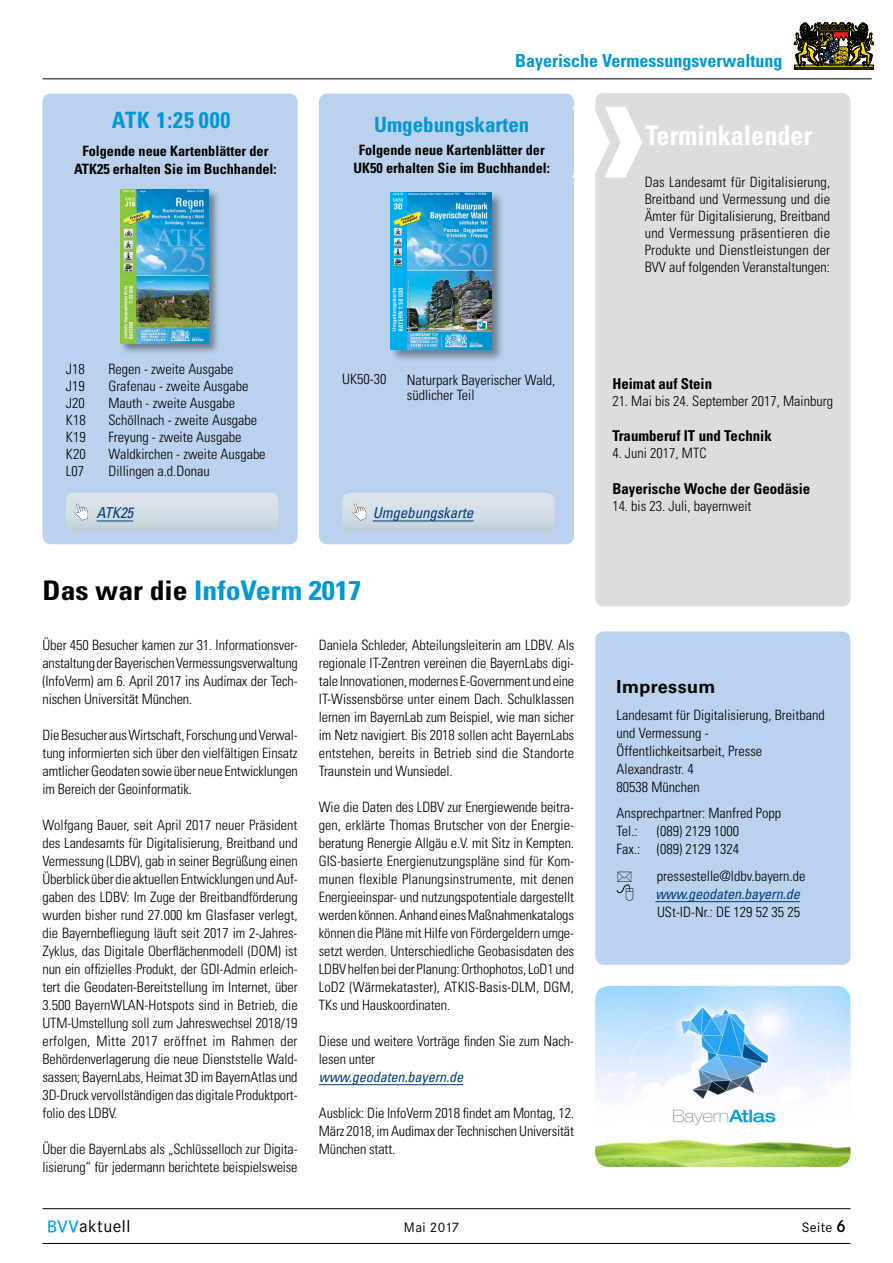
<style>
.page{position:relative;width:893px;height:1263px;background:#fff}
.page>*{position:absolute;margin:0;border:0;box-sizing:border-box;transform-origin:0 0}
.t1{font:700 condensed 181.5px "Univers";color:#fff}
.t2{font:700 condensed 27px "Univers";color:#0098d5;scale:1.1 1}
.t3{font:700 condensed 27px "Univers";color:#fff}
.t4{font:700 condensed 22.5px "Univers";letter-spacing:.04em;color:#0098d5}
.t5{font:700 condensed 21px "Univers";color:#0098d5}
.t6{font:700 condensed 18px "Univers";color:#0098d5}
.t7{font:18px "Corporate S";letter-spacing:.025em;color:#000}
.t8{font:700 18px "Univers";letter-spacing:.025em;color:#000}
.t9{font:700 condensed 15px "Univers";color:#000}
.t10{font:italic condensed 15px "Univers";letter-spacing:-.01em;color:#003e7e}
.t11{font:300 condensed 14.25px/18px "Univers";color:#000;text-align:justify}
.t12{font:700 condensed 14.25px/18px "Univers";color:#000;text-align:center}
.t13{font:italic condensed 14.25px "Univers";letter-spacing:-.01em;color:#003e7e}
.t14{font:14.25px "Corporate S";letter-spacing:.025em;color:#000}
.s1{color:#000}
.s2{font-weight:600;color:#fff}
.s3{font-weight:600;font-size:18px}
</style>
<div class="page">
<div style="left:319px;top:94px;width:255px;height:450px;background:#bad2ed;border-radius:9px"></div>
<svg style="left:794px;top:22px;width:80px;height:48px;background:#595132"></svg>
<hr style="left:43px;top:1208px;width:807px;height:1px;background:#000">
<hr style="left:43px;top:1243px;width:807px;height:1px;background:#000">
<hr style="left:43px;top:78px;width:829px;height:1px;background:#000">
<div style="left:595px;top:93px;width:255px;height:514px;background:#dcddde;border-radius:9px"></div>
<div style="left:595px;top:631px;width:255px;height:334px;background:#bad2ed;border-radius:9px"></div>
<hr style="left:655px;top:901px;width:145px;height:1px;background:#003e7e">
<div style="left:43px;top:94px;width:255px;height:450px;background:#bad2ed;border-radius:9px"></div>
<svg style="left:66px;top:493px;width:213px;height:38px;background:#cfdbe2"></svg>
<hr style="left:97px;top:521px;width:36px;height:1px;background:#003e7e">
<img style="left:71px;top:502px;width:19px;height:19px">
<div style="left:119px;top:188px;width:101px;height:167px;background:#000;opacity:.4"></div>
<img style="left:120px;top:189px;width:89px;height:155px">
<div style="left:389px;top:192px;width:116px;height:170px;background:#000;opacity:.4"></div>
<img style="left:390px;top:193px;width:102px;height:156px">
<svg style="left:342px;top:493px;width:213px;height:38px;background:#cedae1"></svg>
<hr style="left:373px;top:521px;width:100px;height:1px;background:#003e7e">
<img style="left:349px;top:502px;width:17px;height:19px">
<hr style="left:319px;top:1084px;width:144px;height:1px;background:#003e7e">
<img style="left:595px;top:986px;width:255px;height:181px">
<svg style="left:617px;top:884px;width:16px;height:17px"></svg>
<h3 class="t4" style="left:112px;top:106px;width:120px">ATK 1:25 000</h3>
<p class="t12" style="left:74px;top:142px;width:204px">Folgende neue Kartenblätter der<br>ATK25 erhalten Sie im Buchhandel:</p>
<p class="t11" style="left:66px;top:360px;width:20px">J18</p>
<p class="t11" style="left:108px;top:360px;width:127px">Regen - zweite Ausgabe</p>
<p class="t11" style="left:66px;top:377px;width:20px">J19</p>
<p class="t11" style="left:108px;top:377px;width:142px">Grafenau - zweite Ausgabe</p>
<p class="t11" style="left:66px;top:394px;width:20px">J20</p>
<p class="t11" style="left:108px;top:394px;width:128px">Mauth - zweite Ausgabe</p>
<p class="t11" style="left:66px;top:411px;width:21px">K18</p>
<p class="t11" style="left:108px;top:411px;width:150px">Schöllnach - zweite Ausgabe</p>
<p class="t11" style="left:66px;top:428px;width:21px">K19</p>
<p class="t11" style="left:108px;top:428px;width:134px">Freyung - zweite Ausgabe</p>
<p class="t11" style="left:66px;top:445px;width:21px">K20</p>
<p class="t11" style="left:108px;top:445px;width:159px">Waldkirchen - zweite Ausgabe</p>
<p class="t11" style="left:66px;top:462px;width:20px">L07</p>
<p class="t11" style="left:108px;top:462px;width:103px">Dillingen a.d.Donau</p>
<p class="t10" style="left:97px;top:503px;width:38px">ATK25</p>
<p class="t6" style="left:515px;top:50px;width:269px">Bayerische Vermessungsverwaltung</p>
<h3 class="t5" style="left:374px;top:112px;width:157px">Umgebungskarten</h3>
<p class="t12" style="left:354px;top:141px;width:198px">Folgende neue Kartenblätter der<br>UK50 erhalten Sie im Buchhandel:</p>
<h1 class="t1" style="left:567px;top:15px;width:82px">»</h1>
<h2 class="t3" style="left:645px;top:119px;width:168px">Terminkalender</h2>
<p class="t11" style="left:645px;top:173px;width:187px;line-height:17.1px">Das Landesamt für Digitalisierung, Breitband und Vermessung und die Ämter für Digitalisierung, Breitband und Vermessung präsentieren die Produkte und Dienstleistungen der BVV auf folgenden Veranstaltungen:</p>
<p class="t11" style="left:342px;top:370px;width:46px">UK50-30</p>
<p class="t11" style="left:407px;top:373px;width:150px;line-height:15px">Naturpark Bayerischer Wald, südlicher Teil</p>
<p class="t10" style="left:373px;top:503px;width:102px">Umgebungskarte</p>
<p class="t9" style="left:612px;top:375px;width:101px">Heimat auf Stein</p>
<p class="t11" style="left:612px;top:392px;width:222px">21. Mai bis 24. September 2017, Mainburg</p>
<p class="t9" style="left:612px;top:427px;width:161px">Traumberuf IT und Technik</p>
<p class="t11" style="left:612px;top:444px;width:96px">4. Juni 2017, MTC</p>
<p class="t9" style="left:612px;top:479px;width:199px">Bayerische Woche der Geodäsie</p>
<p class="t11" style="left:612px;top:497px;width:141px">14. bis 23. Juli, bayernweit</p>
<h2 class="t2" style="left:43px;top:574px;width:291px"><span class="s1">Das war die</span> InfoVerm 2017</h2>
<p class="t11" style="left:43px;top:636px;width:257px">Über 450 Besucher kamen zur 31. Informationsver&shy;anstaltung der Bayerischen Vermessungsverwaltung (InfoVerm) am 6. April 2017 ins Audimax der Tech&shy;nischen Universität München.</p>
<p class="t11" style="left:43px;top:726px;width:257px">Die Besucher aus Wirtschaft, Forschung und Verwal&shy;tung informierten sich über den vielfältigen Einsatz amtlicher Geodaten sowie über neue Entwicklungen im Bereich der Geoinformatik.</p>
<p class="t11" style="left:43px;top:816px;width:257px">Wolfgang Bauer, seit April 2017 neuer Präsident des Landesamts für Digitalisierung, Breitband und Vermessung (LDBV), gab in seiner Begrüßung einen Überblick über die aktuellen Entwicklungen und Auf&shy;gaben des LDBV: Im Zuge der Breitbandförderung wurden bisher rund 27.000 km Glasfaser verlegt, die Bayernbefliegung läuft seit 2017 im 2-Jahres-Zyklus, das Digitale Oberflächenmodell (DOM) ist nun ein offizielles Produkt, der GDI-Admin erleich&shy;tert die Geodaten-Bereitstellung im Internet, über 3.500 BayernWLAN-Hotspots sind in Betrieb, die UTM-Umstellung soll zum Jahreswechsel 2018/19 erfolgen, Mitte 2017 eröffnet im Rahmen der Behördenverlagerung die neue Dienststelle Wald&shy;sassen; BayernLabs, Heimat 3D im BayernAtlas und 3D-Druck vervollständigen das digitale Produktport&shy;folio des LDBV.</p>
<p class="t11" style="left:43px;top:1139px;width:257px">Über die BayernLabs als „Schlüsselloch zur Digita&shy;lisierung“ für jedermann berichtete beispielsweise</p>
<p class="t11" style="left:319px;top:636px;width:257px">Daniela Schleder, Abteilungsleiterin am LDBV. Als regionale IT-Zentren vereinen die BayernLabs digi&shy;tale Innovationen, modernes E-Government und eine IT-Wissensbörse unter einem Dach. Schulklassen lernen im BayernLab zum Beispiel, wie man sicher im Netz navigiert. Bis 2018 sollen acht BayernLabs entstehen, bereits in Betrieb sind die Standorte Traunstein und Wunsiedel.</p>
<p class="t11" style="left:319px;top:798px;width:257px">Wie die Daten des LDBV zur Energiewende beitra&shy;gen, erklärte Thomas Brutscher von der Energie&shy;beratung Renergie Allgäu e.V. mit Sitz in Kempten.<br>GIS-basierte Energienutzungspläne sind für Kom&shy;munen flexible Planungsinstrumente, mit denen Energieeinspar- und nutzungspotentiale dargestellt werden können. Anhand eines Maßnahmenkatalogs können die Pläne mit Hilfe von Fördergeldern umge&shy;setzt werden. Unterschiedliche Geobasisdaten des LDBV helfen bei der Planung: Orthophotos, LoD1 und LoD2 (Wärmekataster), ATKIS-Basis-DLM, DGM, TKs und Hauskoordinaten.</p>
<p class="t11" style="left:319px;top:1032px;width:256px">Diese und weitere Vorträge finden Sie zum Nach&shy;lesen unter</p>
<p class="t13" style="left:319px;top:1067px;width:146px">www.geodaten.bayern.de</p>
<p class="t11" style="left:319px;top:1103px;width:257px">Ausblick: Die InfoVerm 2018 findet am Montag, 12.<br>März 2018, im Audimax der Technischen Universität München statt.</p>
<p class="t8" style="left:617px;top:676px;width:101px">Impressum</p>
<p class="t11" style="left:617px;top:706px;width:210px;text-align:left">Landesamt für Digitalisierung, Breitband und Vermessung -<br>Öffentlichkeitsarbeit, Presse<br>Alexandrastr. 4<br>80538 München</p>
<p class="t11" style="left:617px;top:804px;width:166px">Ansprechpartner: Manfred Popp<br>Tel.:</p>
<p class="t11" style="left:617px;top:822px;width:124px;text-align:right">(089) 2129 1000<br>Fax.: (089) 2129 1324</p>
<p class="t11" style="left:657px;top:867px;width:150px">pressestelle@ldbv.bayern.de</p>
<p class="t13" style="left:655px;top:884px;width:146px">www.geodaten.bayern.de</p>
<p class="t11" style="left:657px;top:903px;width:145px">USt-ID-Nr.: DE 129 52 35 25</p>
<p class="t7" style="left:47px;top:1216px;width:85px"><span class="s2">BVV</span>aktuell</p>
<p class="t14" style="left:404px;top:1219px;width:57px">Mai 2017</p>
<p class="t14" style="left:802px;top:1219px;width:46px">Seite <span class="s3">6</span></p>
</div>
